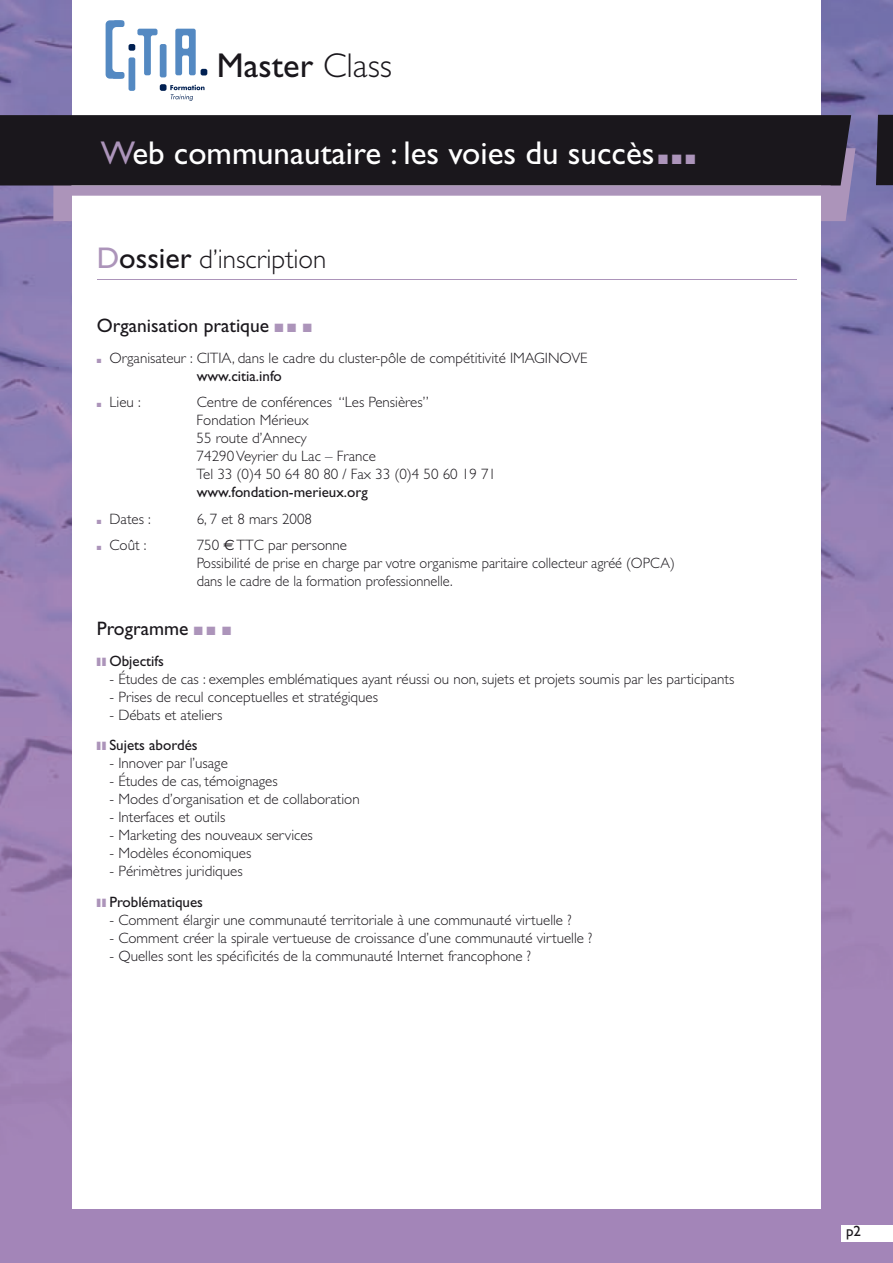
<style>
.page{position:relative;width:893px;height:1263px;background:#fff}
.page>*{position:absolute;margin:0;border:0;box-sizing:border-box;transform-origin:0 0}
.t1{font:34.5px "Gill Sans";color:#1a171c}
.t2{font:33px "Gill Sans";color:#fff}
.t3{font:300 27px "Gill Sans";color:#1a171c}
.t4{font:19.5px "Gill Sans";color:#1a171c}
.t5{font:300 15px/18px "Gill Sans";color:#1a171c}
.t6{font:15px "Gill Sans";color:#1a171c}
.t7{font:13.5px "Zapf Dingbats";color:#ac94ba}
.s1{font-weight:300}
.s2{color:#ac94ba}
.s3{font-weight:400;font-size:30px;color:#ac94ba}
.s4{font-weight:400;font-size:30px}
.s5{font-weight:400}
</style>
<div class="page">
<img style="left:0;top:0;width:893px;height:1263px">
<svg style="left:53px;top:148px;width:802px;height:73px;fill:#ac94ba"></svg>
<div style="left:72px;top:0;width:749px;height:1209px;background:#fff"></div>
<div style="left:129px;top:57px;width:6px;height:34px;background:#5489c2;border-radius:2px"></div>
<svg style="left:137px;top:29px;width:21px;height:46px"></svg>
<div style="left:160px;top:44px;width:7px;height:33px;background:#5489c2;border-radius:2px"></div>
<svg style="left:175px;top:29px;width:32px;height:46px"></svg>
<div style="left:129px;top:44px;width:6px;height:7px;background:#002052;border-radius:2px"></div>
<div style="left:160px;top:84px;width:7px;height:7px;background:#002052;border-radius:2px"></div>
<svg style="left:170px;top:85px;width:35px;height:16px"></svg>
<svg style="left:106px;top:20px;width:18px;height:59px"></svg>
<svg style="left:876px;top:115px;width:17px;height:70px"></svg>
<div style="left:0;top:115px;width:851px;height:70px;background:#1a171c"></div>
<svg style="left:71px;top:186px;width:760px;height:10px"></svg>
<div style="left:842px;top:1225px;width:51px;height:16px;background:#fff"></div>
<hr style="left:97px;top:279px;width:700px;height:1px;background:#ac94ba">
<h1 class="t1" style="left:217px;top:45px;width:177px">Master <span class="s1">Class</span></h1>
<h2 class="t2" style="left:101px;top:134px;width:555px"><span class="s2">W</span>eb communautaire : les voies du succès</h2>
<p class="t7" style="left:658px;top:153px;width:39px">■ ■ ■</p>
<h3 class="t3" style="left:97px;top:244px;width:231px"><span class="s3">D</span><span class="s4">ossier</span> d’inscription</h3>
<h3 class="t4" style="left:97px;top:314px;width:217px">Organisation pratique <span class="s2">■</span> <span class="s2">■</span> <span class="s2">■</span></h3>
<p class="t5" style="left:197px;top:349px;width:392px;text-indent:-100px"><span class="s2">■</span> Organisateur : CITIA, dans le cadre du cluster-pôle de compétitivité IMAGINOVE <span class="s5">www.citia.info</span></p>
<p class="t5" style="left:97px;top:393px;width:45px"><span class="s2">■</span> Lieu :</p>
<p class="t5" style="left:197px;top:393px;width:301px">Centre de conférences “Les Pensières”<br>Fondation Mérieux<br>55 route d’Annecy<br>74290 Veyrier du Lac – France<br>Tel 33 (0)4 50 64 80 80 / Fax 33 (0)4 50 60 19 71</p>
<p class="t6" style="left:197px;top:483px;width:173px">www.fondation-merieux.org</p>
<p class="t5" style="left:97px;top:510px;width:56px"><span class="s2">■</span> Dates :</p>
<p class="t5" style="left:197px;top:510px;width:117px">6, 7 et 8 mars 2008</p>
<p class="t5" style="left:97px;top:536px;width:51px"><span class="s2">■</span> Coût :</p>
<p class="t5" style="left:197px;top:536px;width:480px">750 TTC par personne<br>Possibilité de prise en charge par votre organisme paritaire collecteur agréé (OPCA) dans le cadre de la formation professionnelle.</p>
<h3 class="t4" style="left:97px;top:617px;width:136px">Programme <span class="s2">■</span> <span class="s2">■</span> <span class="s2">■</span></h3>
<p class="t6" style="left:97px;top:652px;width:69px"><span class="s2">■</span> <span class="s2">■</span> Objectifs</p>
<p class="t5" style="left:109px;top:670px;width:626px">- Études de cas : exemples emblématiques ayant réussi ou non, sujets et projets soumis par les participants</p>
<p class="t5" style="left:109px;top:688px;width:270px">- Prises de recul conceptuelles et stratégiques</p>
<p class="t5" style="left:109px;top:706px;width:114px">- Débats et ateliers</p>
<p class="t6" style="left:97px;top:737px;width:102px"><span class="s2">■</span> <span class="s2">■</span> Sujets abordés</p>
<p class="t5" style="left:109px;top:754px;width:120px">- Innover par l’usage</p>
<p class="t5" style="left:109px;top:772px;width:170px">- Études de cas, témoignages</p>
<p class="t5" style="left:109px;top:790px;width:252px">- Modes d’organisation et de collaboration</p>
<p class="t5" style="left:109px;top:808px;width:117px">- Interfaces et outils</p>
<p class="t5" style="left:109px;top:826px;width:205px">- Marketing des nouveaux services</p>
<p class="t5" style="left:109px;top:844px;width:143px">- Modèles économiques</p>
<p class="t5" style="left:109px;top:862px;width:135px">- Périmètres juridiques</p>
<p class="t6" style="left:97px;top:893px;width:108px"><span class="s2">■</span> <span class="s2">■</span> Problématiques</p>
<p class="t5" style="left:109px;top:911px;width:464px">- Comment élargir une communauté territoriale à une communauté virtuelle ?</p>
<p class="t5" style="left:109px;top:929px;width:484px">- Comment créer la spirale vertueuse de croissance d’une communauté virtuelle ?</p>
<p class="t5" style="left:109px;top:947px;width:423px">- Quelles sont les spécificités de la communauté Internet francophone ?</p>
<p class="t6" style="left:846px;top:1222px;width:16px">p2</p>
</div>
